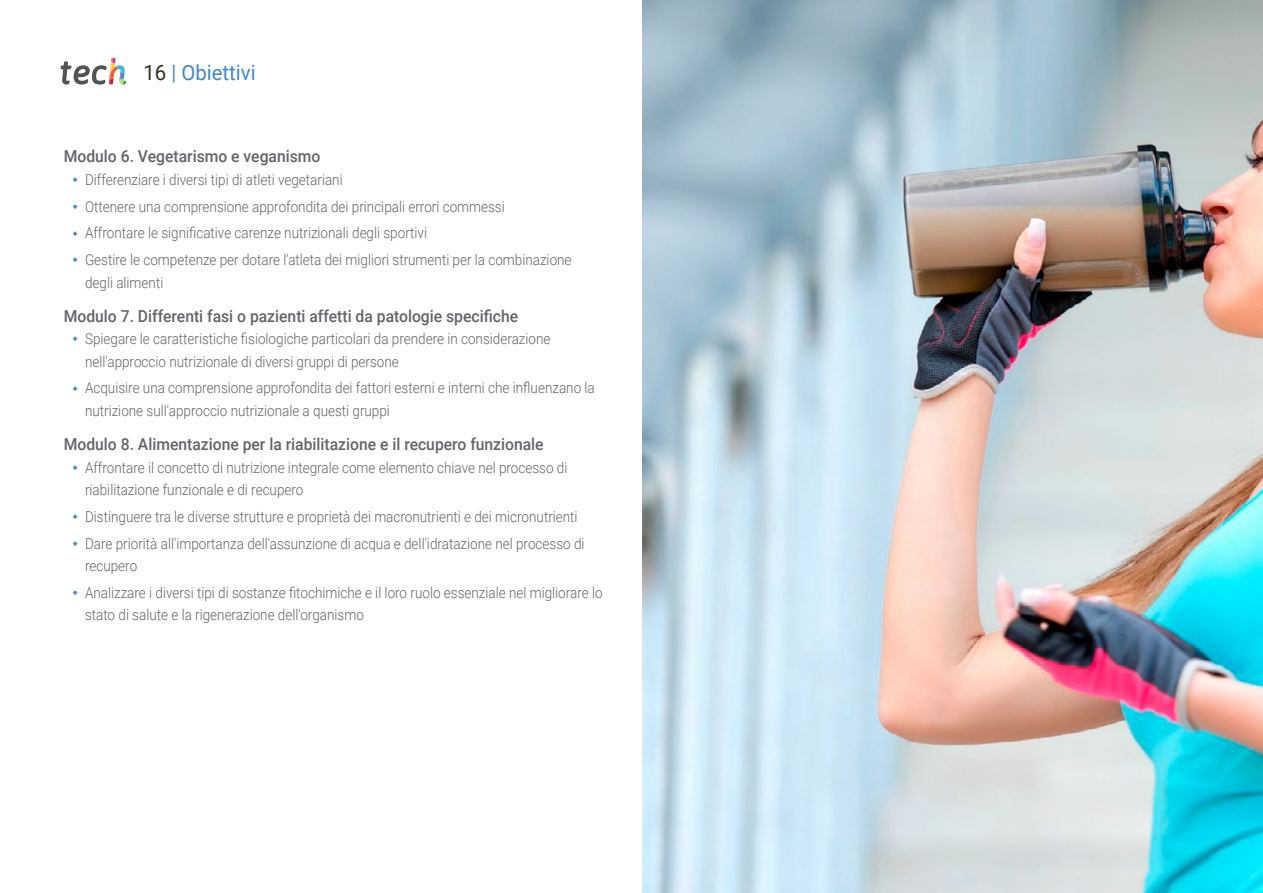
<style>
.page{position:relative;width:1263px;height:893px;background:#fff}
.page>*{position:absolute;margin:0;border:0;box-sizing:border-box;transform-origin:0 0}
.t1{font:21px "Roboto";color:#4089c5}
.t2{font:500 16.5px "Roboto";color:#61646a;scale:.95 1}
.t3{font:300 15px/26.7px "Roboto";color:#61646a;scale:.9 1}
.s1{color:#312e20}
</style>
<div class="page">
<svg style="left:61px;top:58px;width:65px;height:27px"></svg>
<img style="left:642px;top:0;width:621px;height:893px">
<h1 class="t1" style="left:144px;top:57px;width:114px"><span class="s1">16</span> | Obiettivi</h1>
<p class="t2" style="left:64px;top:145px;width:272px">Modulo 6. Vegetarismo e veganismo</p>
<p class="t3" style="left:85px;top:166px;width:542px">Differenziare i diversi tipi di atleti vegetariani<br>Ottenere una comprensione approfondita dei principali errori commessi<br>Affrontare le significative carenze nutrizionali degli sportivi<br>Gestire le competenze per dotare l'atleta dei migliori strumenti per la combinazione</p>
<p class="t3" style="left:85px;top:268px;width:88px">degli alimenti</p>
<p class="t2" style="left:64px;top:304px;width:480px">Modulo 7. Differenti fasi o pazienti affetti da patologie specifiche</p>
<p class="t3" style="left:85px;top:327px;width:519px;line-height:22.5px">Spiegare le caratteristiche fisiologiche particolari da prendere in considerazione nell'approccio nutrizionale di diversi gruppi di persone</p>
<p class="t3" style="left:85px;top:376px;width:568px;line-height:22.5px">Acquisire una comprensione approfondita dei fattori esterni e interni che influenzano la nutrizione sull'approccio nutrizionale a questi gruppi</p>
<p class="t2" style="left:64px;top:433px;width:507px">Modulo 8. Alimentazione per la riabilitazione e il recupero funzionale</p>
<p class="t3" style="left:85px;top:455px;width:537px;line-height:22.5px">Affrontare il concetto di nutrizione integrale come elemento chiave nel processo di riabilitazione funzionale e di recupero</p>
<p class="t3" style="left:85px;top:503px;width:556px">Distinguere tra le diverse strutture e proprietà dei macronutrienti e dei micronutrienti<br>Dare priorità all'importanza dell'assunzione di acqua e dell'idratazione nel processo di</p>
<p class="t3" style="left:85px;top:552px;width:576px">recupero<br>Analizzare i diversi tipi di sostanze fitochimiche e il loro ruolo essenziale nel migliorare lo</p>
<p class="t3" style="left:85px;top:601px;width:311px">stato di salute e la rigenerazione dell'organismo</p>
</div>
